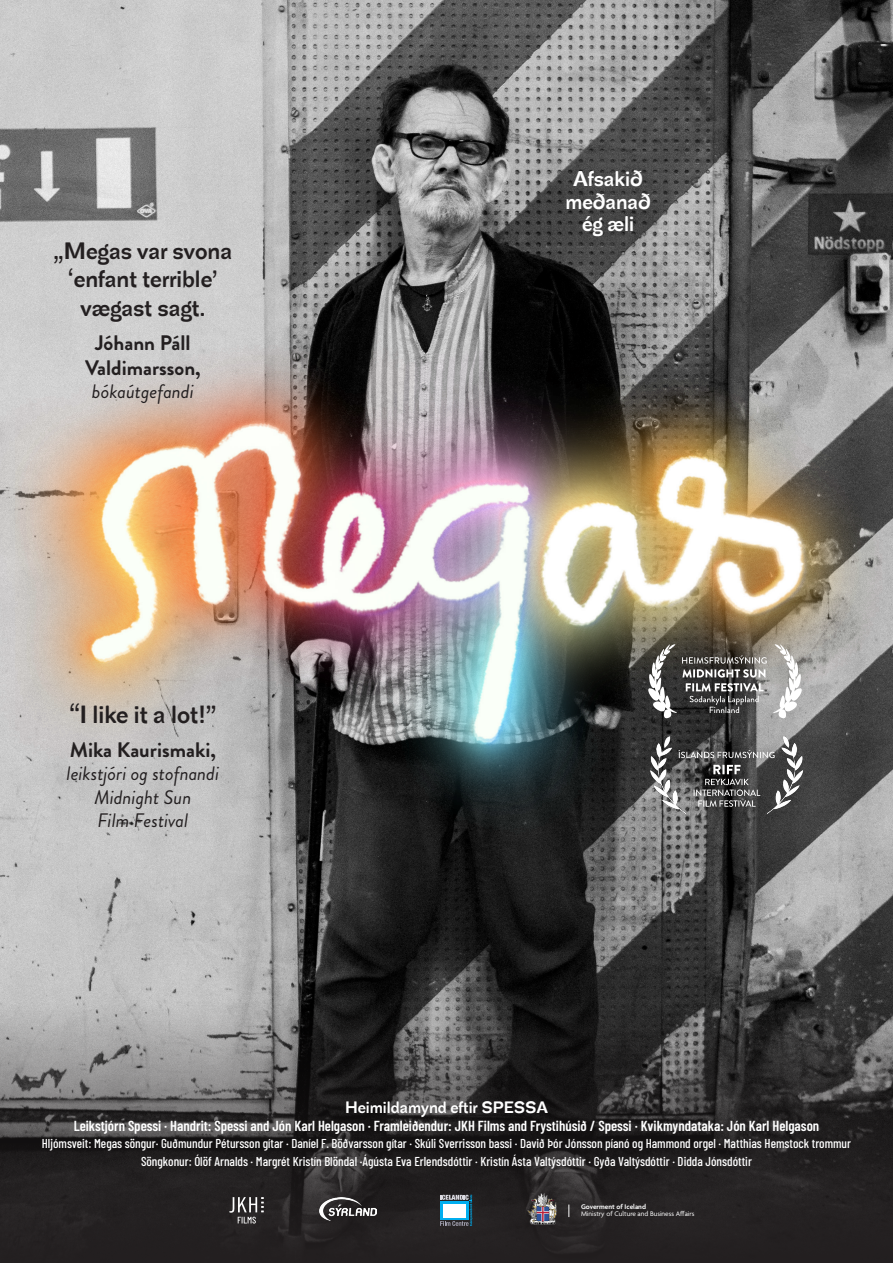
<style>
.page{position:relative;width:893px;height:1263px;background:#fff}
.page>*{position:absolute;margin:0;border:0;box-sizing:border-box;transform-origin:0 0}
.t1{font:31.5px "Splendid Sans";color:#231f20}
.t2{font:30px/28.5px "Splendid Sans";color:#231f20;text-align:center}
.t3{font:27px/22.2px "Splendid Sans";color:#fff;text-align:center}
.t4{font:700 21px/25.2px "Brandon Grotesque";color:#231f20;text-align:center}
.t5{font:21px "Splendid Sans";color:#fff}
.t6{font:italic 19.5px/23.4px "Brandon Grotesque";color:#231f20;text-align:center}
.t7{font:600 14.55px "Barlow Condensed";color:#fff}
.t8{font:500 12.9px/17.7px "Barlow Condensed";color:#fff;text-align:center}
.t9{font:7.2px "Agenda";color:#fff}
.t10{font:600 7.2px "Agenda";color:#fff}
</style>
<div class="page">
<img style="left:0;top:0;width:893px;height:1005px">
<svg style="left:0;top:1005px;width:893px;height:258px;background:#383636"></svg>
<img style="left:0;top:272px;width:893px;height:592px">
<img style="left:319px;top:1197px;width:57px;height:24px">
<svg style="left:229px;top:1197px;width:35px;height:26px"></svg>
<img style="left:526px;top:1190px;width:35px;height:37px">
<svg style="left:569px;top:1204px;width:1px;height:13px"></svg>
<svg style="left:440px;top:1195px;width:33px;height:31px"></svg>
<div style="left:674px;top:648px;width:100px;height:73px;background:#231f20;opacity:.27"></div>
<div style="left:671px;top:743px;width:111px;height:71px;background:#231f20;opacity:.27"></div>
<svg style="left:694px;top:765px;width:66px;height:42px;background:#5b5a5a"></svg>
<svg style="left:678px;top:750px;width:97px;height:8px"></svg>
<svg style="left:648px;top:644px;width:154px;height:75px;background:#797775"></svg>
<h2 class="t2" style="left:54px;top:236px;width:180px">„Megas var svona ‘enfant terrible’ vægast sagt.</h2>
<h3 class="t4" style="left:85px;top:330px;width:117px">Jóhann Páll<br>Valdimarsson,</h3>
<h3 class="t6" style="left:92px;top:380px;width:103px">bókaútgefandi</h3>
<h1 class="t1" style="left:69px;top:698px;width:149px">“I like it a lot!”</h1>
<h3 class="t4" style="left:70px;top:737px;width:147px">Mika Kaurismaki,</h3>
<h3 class="t6" style="left:67px;top:762px;width:154px">leikstjóri og stofnandi<br>Midnight Sun<br>Film Festival</h3>
<h3 class="t3" style="left:565px;top:167px;width:87px">Afsakið meðanað ég æli</h3>
<h3 class="t5" style="left:345px;top:1096px;width:204px">Heimildamynd eftir SPESSA</h3>
<p class="t7" style="left:74px;top:1115px;width:747px">Leikstjórn Spessi · Handrit: Spessi and Jón Karl Helgason · Framleiðendur: JKH Films and Frystihúsið / Spessi · Kvikmyndataka: Jón Karl Helgason</p>
<p class="t8" style="left:42px;top:1134px;width:811px">Hljómsveit: Megas söngur· Guðmundur Pétursson gítar · Daníel F. Böðvarsson gítar · Skúli Sverrisson bassi · Davið Þór Jónsson píanó og Hammond orgel · Matthias Hemstock trommur<br>Söngkonur: Ólöf Arnalds · Margrét Kristín Blöndal ·Ágústa Eva Erlendsdóttir · Kristín Ásta Valtýsdóttir · Gyða Valtýsdóttir · Didda Jónsdóttir</p>
<p class="t10" style="left:581px;top:1203px;width:66px">Goverment of Iceland</p>
<p class="t9" style="left:581px;top:1210px;width:115px">Ministry of Culture and Business Affairs</p>
</div>
